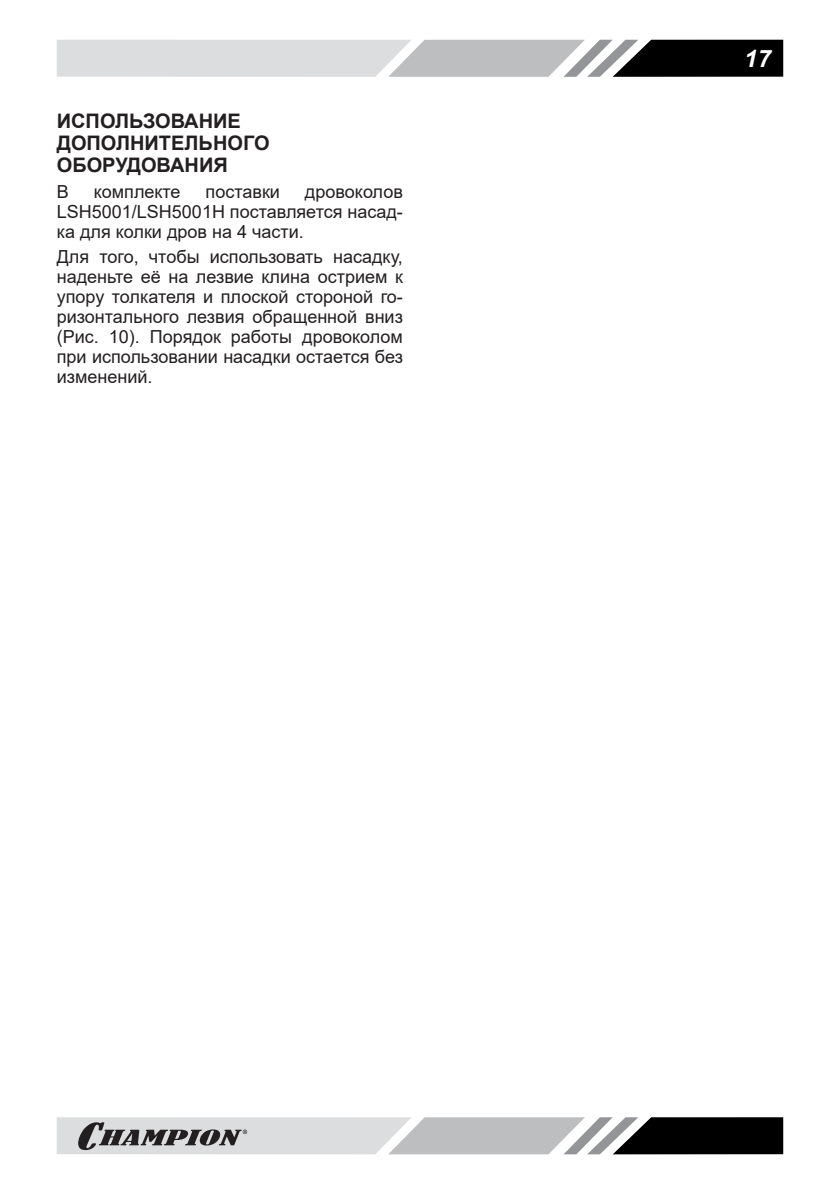
<style>
.page{position:relative;width:840px;height:1191px;background:#fff}
.page>*{position:absolute;margin:0;border:0;box-sizing:border-box;transform-origin:0 0}
.t1{font:italic 700 24px "Arial";color:#fff}
.t2{font:700 20px/22px "Arial";color:#231f20}
.t3{font:18px/20px "Arial";color:#231f20;text-align:justify}
</style>
<div class="page">
<svg style="left:57px;top:40px;width:725px;height:37px;background:#a7a8a9"></svg>
<svg style="left:57px;top:1117px;width:725px;height:37px;background:#9c9d9e"></svg>
<p class="t2" style="left:57px;top:110px;width:214px">ИСПОЛЬЗОВАНИЕ<br>ДОПОЛНИТЕЛЬНОГО<br>ОБОРУДОВАНИЯ</p>
<p class="t3" style="left:57px;top:181px;width:14px">В</p>
<p class="t3" style="left:94px;top:181px;width:88px">комплекте</p>
<p class="t3" style="left:205px;top:181px;width:76px">поставки</p>
<p class="t3" style="left:57px;top:181px;width:347px;text-indent:248px">дровоколов LSH5001/LSH5001H поставляется насад&shy;ка для колки дров на 4 части.</p>
<p class="t3" style="left:57px;top:247px;width:347px">Для того, чтобы использовать насадку, наденьте её на лезвие клина острием к упору толкателя и плоской стороной го&shy;ризонтального лезвия обращенной вниз (Рис. 10). Порядок работы дровоколом при использовании насадки остается без изменений.</p>
<h1 class="t1" style="left:743px;top:50px;width:28px">17</h1>
</div>
